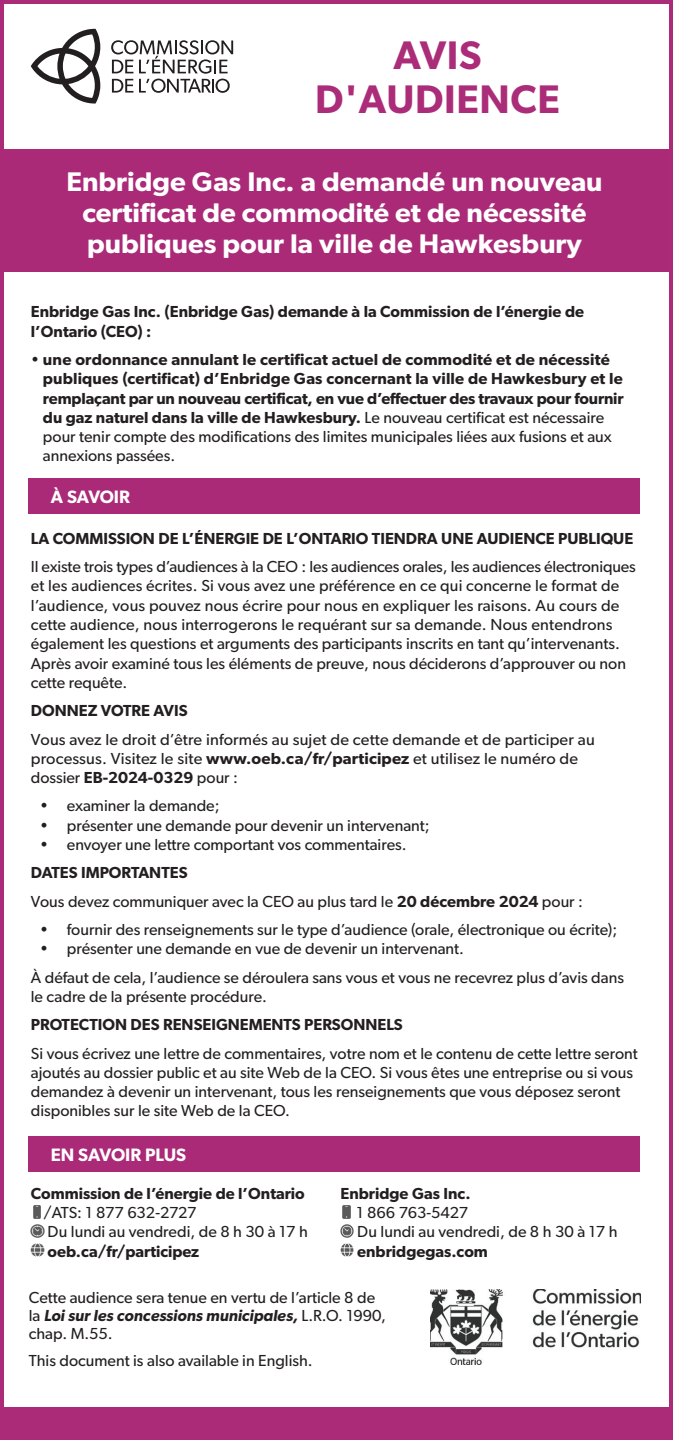
<style>
.page{position:relative;width:673px;height:1440px;background:#fff}
.page>*{position:absolute;margin:0;border:0;box-sizing:border-box;transform-origin:0 0}
.t1{font:600 40px/44px "Gibson";letter-spacing:.015em;color:#ab2c78;text-align:center}
.t2{font:600 27px/31px "Gibson";color:#fff;text-align:center;scale:1.04 1}
.t3{font:600 18px "Gibson";letter-spacing:-.005em;color:#fff}
.t4{font:16px/19.4px "Gibson";color:#231f20}
.t5{font:600 16px/19.4px "Gibson";color:#231f20}
.s1{font-weight:400}
.s2{font-weight:600}
.s3{font-weight:600;font-style:italic}
</style>
<div class="page">
<div style="left:0;top:0;width:672px;height:1440px;border:4px solid #ab2b79"></div>
<div style="left:0;top:1407px;width:668px;height:29px;background:#ab2b79"></div>
<svg style="left:33px;top:1205px;width:8px;height:13px"></svg>
<svg style="left:31px;top:1224px;width:13px;height:13px"></svg>
<svg style="left:31px;top:1244px;width:13px;height:12px"></svg>
<svg style="left:342px;top:1205px;width:8px;height:13px"></svg>
<svg style="left:340px;top:1224px;width:13px;height:13px"></svg>
<svg style="left:340px;top:1244px;width:13px;height:12px"></svg>
<div style="left:0;top:150px;width:668px;height:122px;background:#aa2a78"></div>
<div style="left:29px;top:478px;width:610px;height:36px;background:#aa2a78"></div>
<div style="left:29px;top:1136px;width:610px;height:36px;background:#aa2a78"></div>
<img style="left:430px;top:1289px;width:210px;height:76px">
<svg style="left:111px;top:40px;width:122px;height:53px"></svg>
<svg style="left:31px;top:29px;width:69px;height:74px"></svg>
<h1 class="t1" style="left:315px;top:32px;width:246px">AVIS<br>D'AUDIENCE</h1>
<h2 class="t2" style="left:66px;top:165px;width:516px">Enbridge Gas Inc. a demandé un nouveau certificat de commodité et de nécessité publiques pour la ville de Hawkesbury</h2>
<p class="t5" style="left:31px;top:302px;width:554px">Enbridge Gas Inc. (Enbridge Gas) demande à la Commission de l’énergie de l’Ontario (CEO) :</p>
<p class="t5" style="left:43px;top:349px;width:581px;text-indent:-12px"><span class="s1">•</span> une ordonnance annulant le certificat actuel de commodité et de nécessité publiques (certificat) d’Enbridge Gas concernant la ville de Hawkesbury et le remplaçant par un nouveau certificat, en vue d’effectuer des travaux pour fournir du gaz naturel dans la ville de Hawkesbury. <span class="s1">Le nouveau certificat est nécessaire pour tenir compte des modifications des limites municipales liées aux fusions et aux annexions passées.</span></p>
<p class="t3" style="left:51px;top:486px;width:80px">À SAVOIR</p>
<p class="t5" style="left:31px;top:528px;width:603px">LA COMMISSION DE L’ÉNERGIE DE L’ONTARIO TIENDRA UNE AUDIENCE PUBLIQUE</p>
<p class="t4" style="left:31px;top:557px;width:606px">Il existe trois types d’audiences à la CEO : les audiences orales, les audiences électroniques et les audiences écrites. Si vous avez une préférence en ce qui concerne le format de l’audience, vous pouvez nous écrire pour nous en expliquer les raisons. Au cours de cette audience, nous interrogerons le requérant sur sa demande. Nous entendrons également les questions et arguments des participants inscrits en tant qu’intervenants.<br>Après avoir examiné tous les éléments de preuve, nous déciderons d’approuver ou non cette requête.</p>
<p class="t5" style="left:31px;top:701px;width:158px">DONNEZ VOTRE AVIS</p>
<p class="t4" style="left:31px;top:729px;width:565px">Vous avez le droit d’être informés au sujet de cette demande et de participer au processus. Visitez le site <span class="s2">www.oeb.ca/fr/participez</span> et utilisez le numéro de dossier <span class="s2">EB-2024-0329</span> pour :</p>
<p class="t4" style="left:40px;top:796px;width:181px">• examiner la demande;</p>
<p class="t4" style="left:40px;top:815px;width:391px">• présenter une demande pour devenir un intervenant;</p>
<p class="t4" style="left:40px;top:835px;width:368px">• envoyer une lettre comportant vos commentaires.</p>
<p class="t4" style="left:31px;top:858px;width:553px;line-height:28.4px"><span class="s2">DATES IMPORTANTES<br></span>Vous devez communiquer avec la CEO au plus tard le <span class="s2">20 décembre 2024</span> pour :</p>
<p class="t4" style="left:40px;top:920px;width:578px">• fournir des renseignements sur le type d’audience (orale, électronique ou écrite);</p>
<p class="t4" style="left:31px;top:934px;width:594px;line-height:28.4px;text-indent:9px">• présenter une demande en vue de devenir un intervenant.<br>À défaut de cela, l’audience se déroulera sans vous et vous ne recevrez plus d’avis dans</p>
<p class="t4" style="left:31px;top:986px;width:237px">le cadre de la présente procédure.</p>
<p class="t5" style="left:31px;top:1015px;width:373px">PROTECTION DES RENSEIGNEMENTS PERSONNELS</p>
<p class="t4" style="left:31px;top:1043px;width:608px">Si vous écrivez une lettre de commentaires, votre nom et le contenu de cette lettre seront ajoutés au dossier public et au site Web de la CEO. Si vous êtes une entreprise ou si vous demandez à devenir un intervenant, tous les renseignements que vous déposez seront disponibles sur le site Web de la CEO.</p>
<p class="t3" style="left:51px;top:1144px;width:137px">EN SAVOIR PLUS</p>
<p class="t5" style="left:31px;top:1183px;width:275px">Commission de l’énergie de l’Ontario</p>
<p class="t4" style="left:43px;top:1203px;width:266px">/ATS: 1 877 632-2727<br>Du lundi au vendredi, de 8 h 30 à 17 h</p>
<p class="t5" style="left:48px;top:1241px;width:153px">oeb.ca/fr/participez</p>
<p class="t5" style="left:340px;top:1183px;width:131px">Enbridge Gas Inc.</p>
<p class="t4" style="left:356px;top:1203px;width:262px">1 866 763-5427<br>Du lundi au vendredi, de 8 h 30 à 17 h</p>
<p class="t5" style="left:357px;top:1241px;width:132px">enbridgegas.com</p>
<p class="t4" style="left:29px;top:1288px;width:358px;line-height:18px">Cette audience sera tenue en vertu de l’article 8 de la <span class="s3">Loi sur les concessions municipales,</span> L.R.O. 1990, chap. M.55.</p>
<p class="t4" style="left:29px;top:1351px;width:285px">This document is also available in English.</p>
</div>
